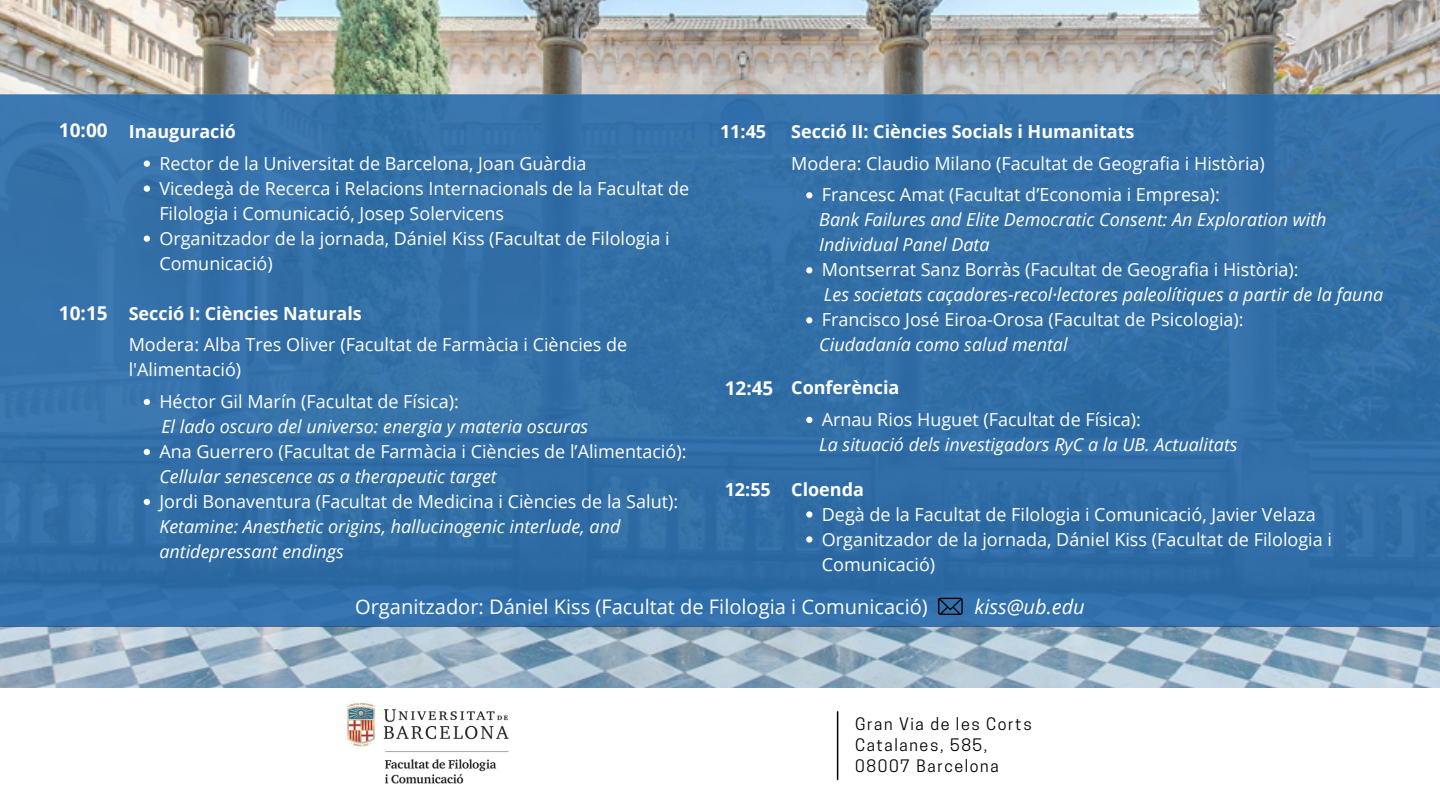
<style>
.page{position:relative;width:1440px;height:810px;background:#fff}
.page>*{position:absolute;margin:0;border:0;box-sizing:border-box;transform-origin:0 0}
.t1{font:20px "Open Sans";color:#fff}
.t2{font:italic 20px "Open Sans";color:#fff}
.t3{font:700 19px "Open Sans";color:#fff}
.t4{font:18px/25px "Open Sans";color:#fff}
.t5{font:italic 18px/25px "Open Sans";color:#fff}
.t6{font:700 18px "Open Sans";color:#fff}
.t7{font:16.1px/21px "Cooper Hewitt";letter-spacing:.1em;color:#000}
.s1{font-style:italic}
.s2{font-style:normal}
</style>
<div class="page">
<img style="left:0;top:0;width:1440px;height:688px">
<div style="left:0;top:94px;width:1440px;height:532px;background:#326fa8"></div>
<img style="left:347px;top:702px;width:162px;height:82px">
<hr style="left:837px;top:712px;width:1px;height:68px;background:#000">
<svg style="left:938px;top:598px;width:25px;height:17px"></svg>
<svg style="left:144px;top:161px;width:6px;height:6px"></svg>
<svg style="left:144px;top:186px;width:6px;height:6px"></svg>
<svg style="left:144px;top:236px;width:6px;height:6px"></svg>
<svg style="left:144px;top:399px;width:6px;height:6px"></svg>
<svg style="left:144px;top:449px;width:6px;height:6px"></svg>
<svg style="left:144px;top:499px;width:6px;height:6px"></svg>
<svg style="left:806px;top:192px;width:6px;height:6px"></svg>
<svg style="left:806px;top:267px;width:6px;height:6px"></svg>
<svg style="left:806px;top:317px;width:6px;height:6px"></svg>
<svg style="left:806px;top:417px;width:6px;height:6px"></svg>
<svg style="left:806px;top:511px;width:6px;height:7px"></svg>
<svg style="left:806px;top:536px;width:6px;height:7px"></svg>
<h3 class="t3" style="left:59px;top:117px;width:50px">10:00</h3>
<p class="t3" style="left:59px;top:300px;width:50px">10:15</p>
<h3 class="t6" style="left:129px;top:119px;width:109px">Inauguració</h3>
<p class="t4" style="left:159px;top:150px;width:429px">Rector de la Universitat de Barcelona, Joan Guàrdia</p>
<p class="t4" style="left:159px;top:175px;width:531px">Vicedegà de Recerca i Relacions Internacionals de la Facultat de<br>Filologia i Comunicació, Josep Solervicens</p>
<p class="t4" style="left:159px;top:225px;width:512px">Organitzador de la jornada, Dániel Kiss (Facultat de Filologia i<br>Comunicació)</p>
<h3 class="t6" style="left:129px;top:300px;width:235px">Secció I: Ciències Naturals</h3>
<h4 class="t4" style="left:129px;top:332px;width:500px">Modera: Alba Tres Oliver (Facultat de Farmàcia i Ciències de l'Alimentació)</h4>
<p class="t4" style="left:159px;top:389px;width:301px">Héctor Gil Marín (Facultat de Física):</p>
<h4 class="t5" style="left:161px;top:414px;width:428px">El lado oscuro del universo: energia y materia oscuras</h4>
<p class="t4" style="left:159px;top:439px;width:529px">Ana Guerrero (Facultat de Farmàcia i Ciències de l’Alimentació):<br><span class="s1">Cellular senescence as a therapeutic target</span></p>
<p class="t5" style="left:159px;top:489px;width:520px"><span class="s2">Jordi Bonaventura (Facultat de Medicina i Ciències de la Salut):<br></span>Ketamine: Anesthetic origins, hallucinogenic interlude, and antidepressant endings</p>
<h2 class="t6" style="left:720px;top:118px;width:48px">11:45</h2>
<p class="t3" style="left:725px;top:375px;width:50px">12:45</p>
<p class="t6" style="left:725px;top:477px;width:48px">12:55</p>
<h3 class="t6" style="left:791px;top:119px;width:345px">Secció II: Ciències Socials i Humanitats</h3>
<h1 class="t4" style="left:791px;top:150px;width:475px">Modera: Claudio Milano (Facultat de Geografia i Història)</h1>
<h3 class="t4" style="left:822px;top:182px;width:400px">Francesc Amat (Facultat d’Economia i Empresa):</h3>
<h3 class="t5" style="left:819px;top:207px;width:509px">Bank Failures and Elite Democratic Consent: An Exploration with<br>Individual Panel Data</h3>
<h4 class="t4" style="left:822px;top:257px;width:478px">Montserrat Sanz Borràs (Facultat de Geografia i Història):</h4>
<p class="t5" style="left:824px;top:282px;width:561px">Les societats caçadores-recol·lectores paleolítiques a partir de la fauna</p>
<h4 class="t4" style="left:822px;top:307px;width:423px">Francisco José Eiroa-Orosa (Facultat de Psicologia):</h4>
<p class="t5" style="left:819px;top:332px;width:250px">Ciudadanía como salud mental</p>
<h4 class="t6" style="left:791px;top:375px;width:110px">Conferència</h4>
<p class="t4" style="left:822px;top:406px;width:321px">Arnau Rios Huguet (Facultat de Física):</p>
<h4 class="t5" style="left:819px;top:431px;width:420px">La situació dels investigadors RyC a la UB. Actualitats</h4>
<h3 class="t6" style="left:791px;top:476px;width:74px">Cloenda</h3>
<p class="t4" style="left:822px;top:501px;width:495px">Degà de la Facultat de Filologia i Comunicació, Javier Velaza</p>
<h4 class="t4" style="left:822px;top:526px;width:512px">Organitzador de la jornada, Dániel Kiss (Facultat de Filologia i<br>Comunicació)</h4>
<p class="t1" style="left:355px;top:593px;width:574px">Organitzador: Dániel Kiss (Facultat de Filologia i Comunicació)</p>
<p class="t2" style="left:975px;top:593px;width:112px">kiss@ub.edu</p>
<h1 class="t7" style="left:855px;top:716px;width:178px">Gran Via de les Corts<br>Catalanes, 585,</h1>
<h1 class="t7" style="left:855px;top:757px;width:145px">08007 Barcelona</h1>
</div>
